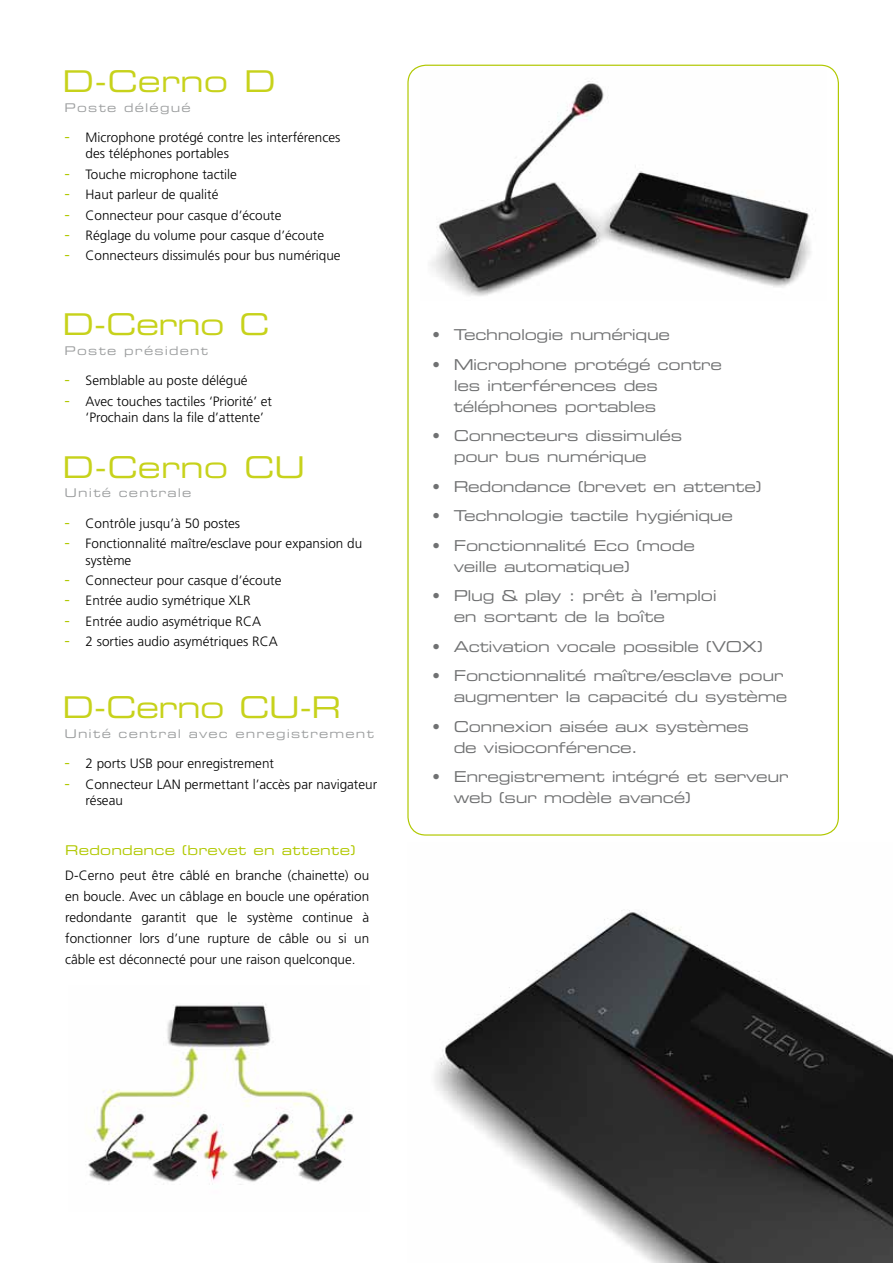
<style>
.page{position:relative;width:893px;height:1263px;background:#fff}
.page>*{position:absolute;margin:0;border:0;box-sizing:border-box;transform-origin:0 0}
.t1{font:30px "Eurostile LT Extended Two";letter-spacing:-.01em;color:#c7d21b}
.t2{font:15px/21px "Eurostile LT Extended Two";letter-spacing:-.02em;color:#707172}
.t3{font:300 13.5px/21px "Frutiger LT";color:#000}
.t4{font:13.5px "Eurostile LT Extended Two";letter-spacing:.015em;color:#b1c800}
.t5{font:12px "Eurostile LT Extended Two";letter-spacing:.1em;color:#9c9e9f}
.s1{font-size:16.5px;color:#b1c800}
</style>
<div class="page">
<img style="left:88px;top:1003px;width:266px;height:182px">
<img style="left:430px;top:81px;width:386px;height:215px">
<img style="left:434px;top:910px;width:459px;height:353px">
<h1 class="t1" style="left:63px;top:60px;width:215px">D-Cerno D</h1>
<p class="t3" style="left:86px;top:129px;width:256px;line-height:16.2px;text-indent:-21px"><span class="s1">-</span> Microphone protégé contre les interférences des téléphones portables</p>
<p class="t3" style="left:65px;top:164px;width:174px"><span class="s1">-</span> Touche microphone tactile</p>
<p class="t3" style="left:65px;top:184px;width:155px"><span class="s1">-</span> Haut parleur de qualité</p>
<p class="t3" style="left:65px;top:205px;width:218px"><span class="s1">-</span> Connecteur pour casque d’écoute</p>
<p class="t3" style="left:65px;top:225px;width:261px"><span class="s1">-</span> Réglage du volume pour casque d’écoute</p>
<p class="t3" style="left:65px;top:245px;width:278px"><span class="s1">-</span> Connecteurs dissimulés pour bus numérique</p>
<p class="t5" style="left:65px;top:99px;width:127px">Poste délégué</p>
<h1 class="t1" style="left:63px;top:304px;width:209px">D-Cerno C</h1>
<p class="t5" style="left:65px;top:342px;width:145px">Poste président</p>
<p class="t3" style="left:65px;top:370px;width:185px"><span class="s1">-</span> Semblable au poste délégué</p>
<p class="t3" style="left:86px;top:393px;width:188px;line-height:16.2px;text-indent:-21px"><span class="s1">-</span> Avec touches tactiles ‘Priorité’ et ‘Prochain dans la file d’attente’</p>
<h1 class="t1" style="left:63px;top:446px;width:244px">D-Cerno CU</h1>
<p class="t3" style="left:65px;top:513px;width:177px"><span class="s1">-</span> Contrôle jusqu’à 50 postes</p>
<p class="t3" style="left:86px;top:536px;width:278px;line-height:16.2px;text-indent:-21px"><span class="s1">-</span> Fonctionnalité maître/esclave pour expansion du système</p>
<p class="t3" style="left:65px;top:570px;width:218px"><span class="s1">-</span> Connecteur pour casque d’écoute</p>
<p class="t3" style="left:65px;top:590px;width:188px"><span class="s1">-</span> Entrée audio symétrique XLR</p>
<p class="t3" style="left:65px;top:611px;width:198px"><span class="s1">-</span> Entrée audio asymétrique RCA</p>
<p class="t3" style="left:65px;top:631px;width:215px"><span class="s1">-</span> 2 sorties audio asymétriques RCA</p>
<p class="t5" style="left:65px;top:485px;width:128px">Unité centrale</p>
<h1 class="t1" style="left:63px;top:687px;width:280px">D-Cerno CU-R</h1>
<p class="t5" style="left:64px;top:725px;width:311px">Unité central avec enregistrement</p>
<p class="t3" style="left:64px;top:753px;width:211px"><span class="s1">-</span> 2 ports USB pour enregistrement</p>
<p class="t3" style="left:85px;top:776px;width:293px;line-height:16.2px;text-indent:-21px"><span class="s1">-</span> Connecteur LAN permettant l’accès par navigateur réseau</p>
<p class="t4" style="left:65px;top:841px;width:292px">Redondance (brevet en attente)</p>
<p class="t3" style="left:65px;top:865px;width:306px;text-align:justify">D-Cerno peut être câblé en branche (chainette) ou en boucle. Avec un câblage en boucle une opération redondante garantit que le système continue à fonctionner lors d’une rupture de câble ou si un câble est déconnecté pour une raison quelconque.</p>
<p class="t2" style="left:432px;top:324px;width:239px">• Technologie numérique</p>
<p class="t2" style="left:454px;top:353px;width:270px;text-indent:-21px">• Microphone protégé contre les interférences des téléphones portables</p>
<p class="t2" style="left:454px;top:425px;width:230px;text-indent:-21px">• Connecteurs dissimulés pour bus numérique</p>
<p class="t2" style="left:432px;top:475px;width:330px">• Redondance (brevet en attente)</p>
<p class="t2" style="left:432px;top:505px;width:302px">• Technologie tactile hygiénique</p>
<p class="t2" style="left:454px;top:534px;width:243px;text-indent:-21px">• Fonctionnalité Eco (mode veille automatique)</p>
<p class="t2" style="left:454px;top:585px;width:264px;text-indent:-21px">• Plug &amp; play : prêt à l’emploi en sortant de la boîte</p>
<p class="t2" style="left:432px;top:635px;width:332px">• Activation vocale possible (VOX)</p>
<p class="t2" style="left:432px;top:665px;width:356px;text-align:right">• Fonctionnalité maître/esclave pour augmenter la capacité du système</p>
<p class="t2" style="left:454px;top:715px;width:297px;text-indent:-21px">• Connexion aisée aux systèmes de visioconférence.</p>
<p class="t2" style="left:454px;top:766px;width:336px;text-indent:-21px">• Enregistrement intégré et serveur web (sur modèle avancé)</p>
</div>
